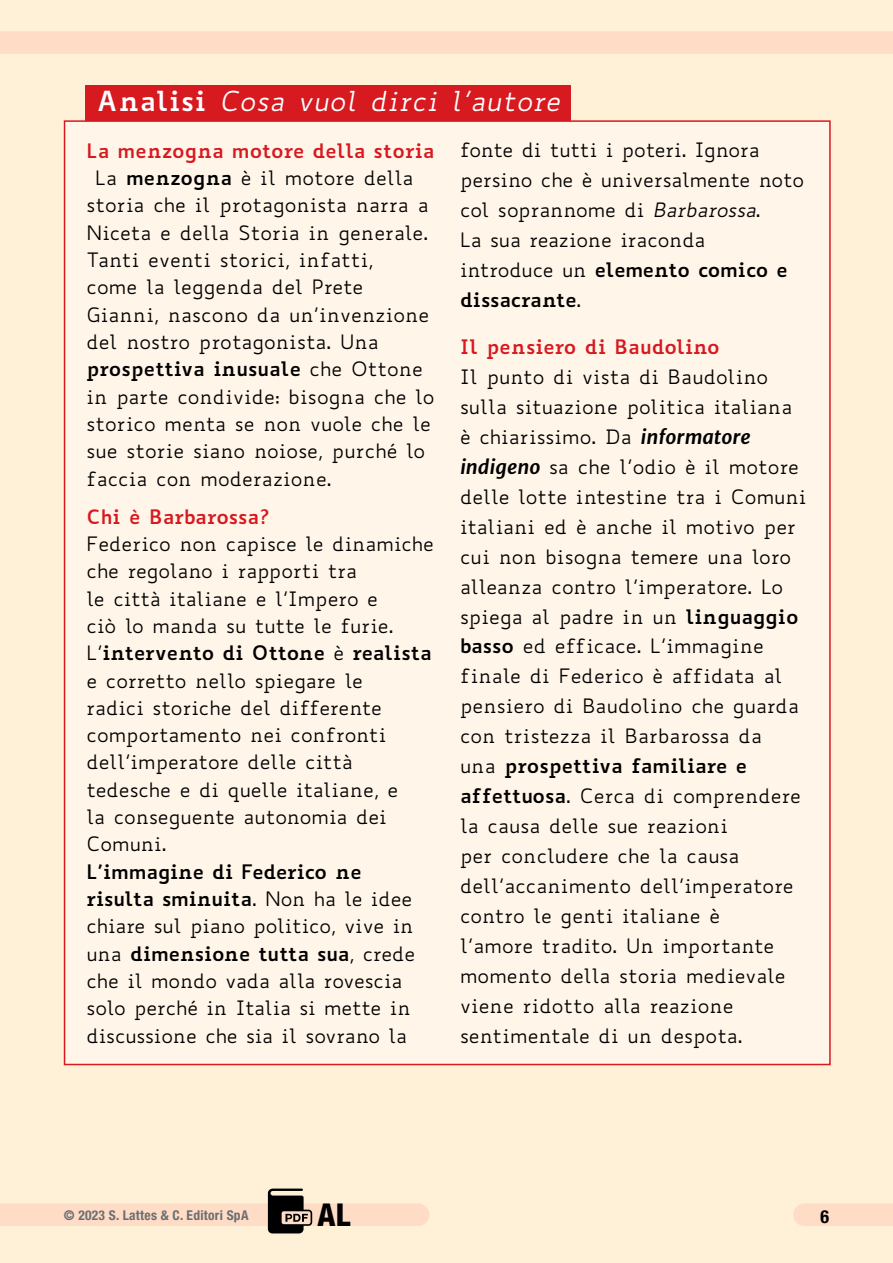
<style>
.page{position:relative;width:893px;height:1263px;background:#fff0d8}
.page>*{position:absolute;margin:0;border:0;box-sizing:border-box;transform-origin:0 0}
.t1{font:800 condensed 31.5px "Helvetica Neue LT Std";color:#000}
.t2{font:italic 27px "Biancoenero";letter-spacing:.02em;color:#fff}
.t3{font:19.5px/30px "Biancoenero";letter-spacing:-.005em;color:#000}
.t4{font:700 19.5px "Biancoenero";color:#d71920}
.t5{font:700 19.5px "Biancoenero";color:#000}
.t6{font:700 condensed 18px "Helvetica Neue LT Std";color:#000}
.t7{font:700 condensed 13.5px "Helvetica Neue LT Std";letter-spacing:.02em;color:#6d6e71}
.s1{font-weight:700;font-style:normal}
.s2{font-weight:700}
.s3{font-weight:400}
.s4{font-style:italic}
.s5{font-family:"Merriweather Sans";font-weight:600;font-style:italic}
</style>
<div class="page">
<div style="left:0;top:1203px;width:418px;height:23px;background:#fedcc6"></div>
<div style="left:0;top:31px;width:893px;height:23px;background:#fedcc6"></div>
<div style="left:86px;top:85px;width:485px;height:36px;background:#d71920"></div>
<div style="left:65px;top:121px;width:765px;height:943px;background:#fff6e9"></div>
<div style="left:804px;top:1203px;width:89px;height:23px;background:#fedcc6"></div>
<svg style="left:268px;top:1188px;width:44px;height:45px"></svg>
<h2 class="t2" style="left:96px;top:83px;width:465px"><span class="s1">Analisi</span> Cosa vuol dirci l’autore</h2>
<p class="t4" style="left:87px;top:133px;width:349px">La menzogna motore della storia</p>
<p class="t3" style="left:95px;top:163px;width:320px">La <span class="s2">menzogna</span> è il motore della</p>
<p class="t3" style="left:87px;top:190px;width:344px">storia che il protagonista narra a</p>
<p class="t3" style="left:87px;top:217px;width:343px">Niceta e della Storia in generale.</p>
<p class="t3" style="left:87px;top:245px;width:288px">Tanti eventi storici, infatti,</p>
<p class="t3" style="left:87px;top:272px;width:278px">come la leggenda del Prete</p>
<p class="t3" style="left:87px;top:299px;width:344px">Gianni, nascono da un’invenzione</p>
<p class="t3" style="left:87px;top:327px;width:294px">del nostro protagonista. Una</p>
<p class="t5" style="left:87px;top:352px;width:338px">prospettiva inusuale <span class="s3">che Ottone</span></p>
<p class="t3" style="left:87px;top:381px;width:349px">in parte condivide: bisogna che lo</p>
<p class="t3" style="left:87px;top:409px;width:346px">storico menta se non vuole che le</p>
<p class="t3" style="left:87px;top:436px;width:340px">sue storie siano noiose, purché lo</p>
<p class="t3" style="left:87px;top:463px;width:247px">faccia con moderazione.</p>
<p class="t4" style="left:87px;top:499px;width:184px">Chi è Barbarossa?</p>
<p class="t3" style="left:87px;top:530px;width:349px;line-height:27.3px">Federico non capisce le dinamiche che regolano i rapporti tra<br>le città italiane e l’Impero e<br>ciò lo manda su tutte le furie.<br>L’<span class="s2">intervento di Ottone</span> è <span class="s2">realista </span>e corretto nello spiegare le<br>radici storiche del differente comportamento nei confronti dell’imperatore delle città tedesche e di quelle italiane, e<br>la conseguente autonomia dei<br>Comuni.</p>
<p class="t3" style="left:87px;top:858px;width:330px;line-height:27.3px"><span class="s2">L’immagine di Federico ne risulta sminuita</span>. Non ha le idee chiare sul piano politico, vive in una <span class="s2">dimensione tutta sua</span>, crede che il mondo vada alla rovescia solo perché in Italia si mette in discussione che sia il sovrano la</p>
<p class="t3" style="left:460px;top:135px;width:346px">fonte di tutti i poteri. Ignora persino che è universalmente noto col soprannome di <span class="s4">Barbarossa</span>.<br>La sua reazione iraconda<br>introduce un <span class="s2">elemento comico e dissacrante</span>.</p>
<p class="t4" style="left:460px;top:330px;width:261px">Il pensiero di Baudolino</p>
<p class="t3" style="left:460px;top:362px;width:348px">Il punto di vista di Baudolino sulla situazione politica italiana è chiarissimo. Da <span class="s5">informatore indigeno</span> sa che l’odio è il motore delle lotte intestine tra i Comuni italiani ed è anche il motivo per cui non bisogna temere una loro alleanza contro l’imperatore. Lo spiega al padre in un <span class="s2">linguaggio basso</span> ed efficace. L’immagine finale di Federico è affidata al pensiero di Baudolino che guarda con tristezza il Barbarossa da<br>una <span class="s2">prospettiva familiare e affettuosa</span>. Cerca di comprendere la causa delle sue reazioni<br>per concludere che la causa dell’accanimento dell’imperatore contro le genti italiane è<br>l’amore tradito. Un importante momento della storia medievale viene ridotto alla reazione sentimentale di un despota.</p>
<p class="t7" style="left:64px;top:1206px;width:186px">© 2023 S. Lattes &amp; C. Editori SpA</p>
<h1 class="t1" style="left:318px;top:1195px;width:34px">AL</h1>
<p class="t6" style="left:820px;top:1206px;width:10px">6</p>
</div>
